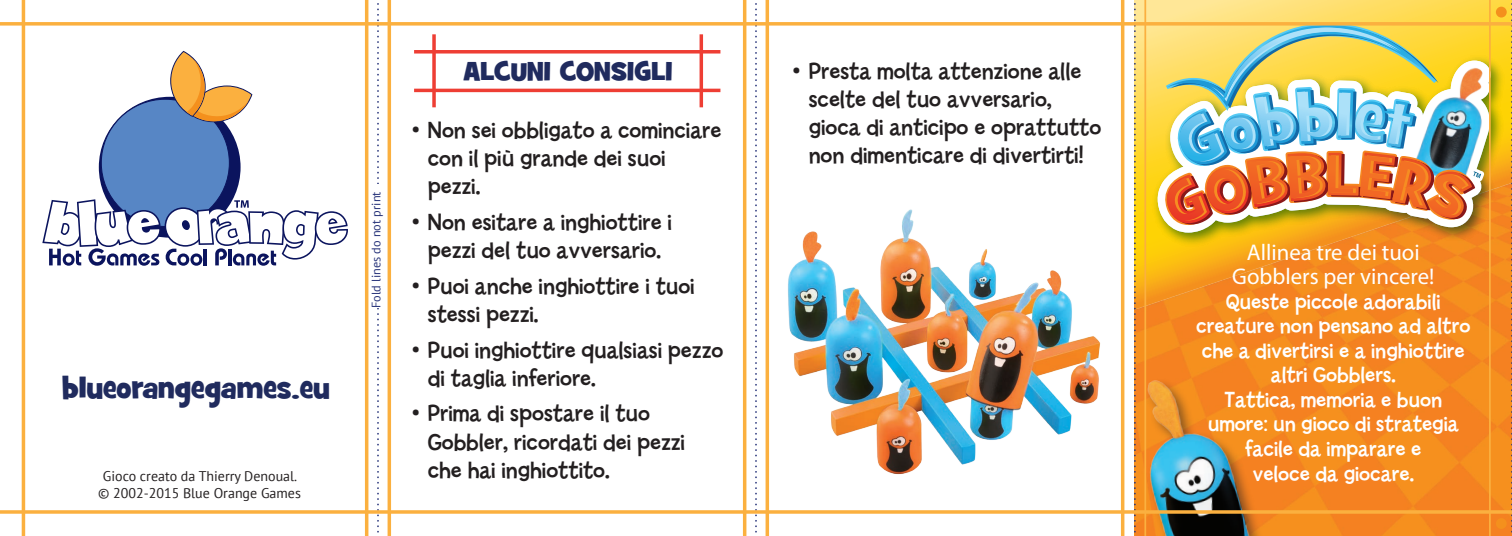
<style>
.page{position:relative;width:1512px;height:536px;background:#fff}
.page>*{position:absolute;margin:0;border:0;box-sizing:border-box;transform-origin:0 0}
.t1{font:29.75px "Grilled Cheese BTN";color:#202b5e}
.t2{font:26.25px "Grilled Cheese BTN";color:#202b5e}
.t3{font:24.5px/28px "Billy";color:#231f20}
.t4{font:22.75px/24.5px "Billy";color:#fff;text-align:center}
.t5{font:22.75px/24.5px "Myriad Pro";color:#fff;text-align:center}
.t6{font:14px/16.8px "PT Sans";color:#231f20;text-align:center}
.t7{font:12.25px "PT Sans";color:#253279}
</style>
<div class="page">
<svg style="left:1136px;top:0;width:375px;height:123px;background:#fedf68"></svg>
<img style="left:742px;top:177px;width:383px;height:304px">
<img style="left:1136px;top:123px;width:375px;height:413px">
<svg style="left:42px;top:51px;width:306px;height:214px"></svg>
<img style="left:1149px;top:52px;width:360px;height:199px">
<svg style="left:1156px;top:61px;width:336px;height:171px;background:#e6b740"></svg>
<img style="left:1164px;top:26px;width:321px;height:199px">
<div style="left:1145px;top:377px;width:122px;height:159px;background:#231f20;opacity:.51"></div>
<img style="left:1124px;top:368px;width:133px;height:168px">
<svg style="left:432px;top:34px;width:4px;height:73px"></svg>
<hr style="left:414px;top:89px;width:306px;height:3px;background:#ee3e34">
<hr style="left:414px;top:50px;width:306px;height:3px;background:#ee3e34">
<hr style="left:700px;top:34px;width:3px;height:73px;background:#ee3e34">
<svg style="left:377px;top:3px;width:2px;height:530px"></svg>
<svg style="left:755px;top:3px;width:2px;height:530px"></svg>
<svg style="left:1134px;top:0;width:2px;height:536px"></svg>
<svg style="left:1511px;top:0;width:1px;height:536px"></svg>
<div style="left:371px;top:185px;width:15px;height:123px;background:#fff"></div>
<svg style="left:0;top:22px;width:1512px;height:4px;background:#fab852"></svg>
<hr style="left:365px;top:0;width:3px;height:536px;background:#fbb03f">
<hr style="left:743px;top:0;width:3px;height:536px;background:#fbb03f">
<hr style="left:1121px;top:0;width:3px;height:536px;background:#fbb03f">
<hr style="left:388px;top:0;width:3px;height:536px;background:#fbb03f">
<hr style="left:766px;top:0;width:3px;height:536px;background:#fbb03f">
<hr style="left:1144px;top:0;width:2px;height:536px;background:#fbb03f">
<hr style="left:0;top:510px;width:1512px;height:3px;background:#fbb03f">
<hr style="left:22px;top:0;width:3px;height:536px;background:#fbb03f">
<hr style="left:1489px;top:0;width:2px;height:536px;background:#fbb03f">
<div style="left:1496px;top:7px;width:11px;height:11px;background:#f4901d;border-radius:50%"></div>
<div style="left:1496px;top:518px;width:11px;height:10px;background:#f4901d;border-radius:50%"></div>
<p class="t1" style="left:62px;top:368px;width:269px">blueorangegames.eu</p>
<p class="t6" style="left:98px;top:467px;width:204px">Gioco creato da Thierry Denoual. © 2002-2015 Blue Orange Games</p>
<p class="t7" style="left:368px;top:308px;width:118px;rotate:-90deg">Fold lines do not print</p>
<p class="t2" style="left:464px;top:53px;width:112px">Alcuni consigli</p>
<p class="t3" style="left:428px;top:116px;width:295px;text-indent:-16px">• Non sei obbligato a cominciare con il più grande dei suoi pezzi.</p>
<p class="t3" style="left:412px;top:208px;width:261px;text-align:center">• Non esitare a inghiottire i pezzi del tuo avversario.</p>
<p class="t3" style="left:428px;top:272px;width:268px;text-indent:-16px">• Puoi anche inghiottire i tuoi stessi pezzi.</p>
<p class="t3" style="left:428px;top:336px;width:297px;text-indent:-16px">• Puoi inghiottire qualsiasi pezzo di taglia inferiore.</p>
<p class="t3" style="left:428px;top:400px;width:259px;text-indent:-16px">• Prima di spostare il tuo<br>Gobbler, ricordati dei pezzi che hai inghiottito.</p>
<p class="t3" style="left:809px;top:58px;width:294px;text-indent:-16px">• Presta molta attenzione alle scelte del tuo avversario, gioca di anticipo e oprattutto non dimenticare di divertirti!</p>
<p class="t5" style="left:1232px;top:239px;width:204px">Allinea tre dei tuoi<br>Gobblers per vincere!</p>
<p class="t4" style="left:1196px;top:290px;width:276px">Queste piccole adorabili creature non pensano ad altro che a divertirsi e a inghiottire altri Gobblers.<br>Tattica, memoria e buon umore: un gioco di strategia facile da imparare e<br>veloce da giocare.</p>
</div>
